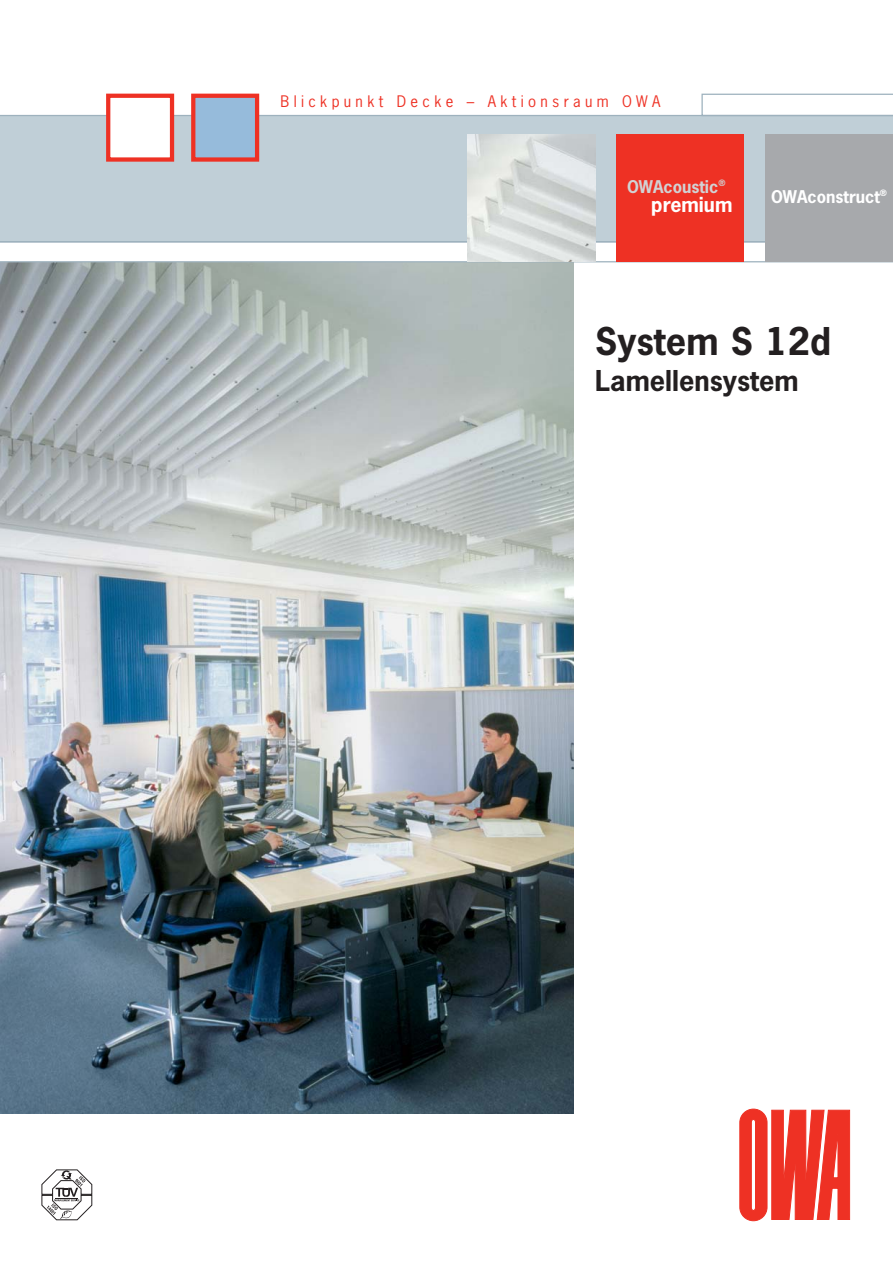
<style>
.page{position:relative;width:893px;height:1263px;background:#fff}
.page>*{position:absolute;margin:0;border:0;box-sizing:border-box;transform-origin:0 0}
.t1{font:700 36px "News Gothic";color:#231f20}
.t2{font:700 27px "News Gothic";color:#231f20}
.t3{font:700 19.5px "News Gothic";color:#fff}
.t4{font:700 16.5px "News Gothic";color:#fff}
.t5{font:700 16.5px "News Gothic";color:#d1d2d4}
.t6{font:15px "News Gothic";letter-spacing:.29em;color:#ee3124}
</style>
<div class="page">
<img style="left:0;top:262px;width:574px;height:852px">
<svg style="left:0;top:93px;width:893px;height:148px"></svg>
<div style="left:108px;top:96px;width:64px;height:64px;background:#fff"></div>
<div style="left:106px;top:94px;width:68px;height:68px;border:4px solid #ee3124"></div>
<div style="left:193px;top:96px;width:64px;height:64px;background:#96bbdb"></div>
<div style="left:191px;top:94px;width:68px;height:68px;border:4px solid #ee3124"></div>
<svg style="left:41px;top:1169px;width:51px;height:51px"></svg>
<svg style="left:0;top:241px;width:765px;height:21px"></svg>
<img style="left:468px;top:134px;width:127px;height:128px">
<div style="left:616px;top:134px;width:128px;height:128px;background:#ee3124"></div>
<div style="left:765px;top:134px;width:128px;height:128px;background:#a7a9ac"></div>
<svg style="left:740px;top:1109px;width:110px;height:112px;background:#f05449"></svg>
<p class="t6" style="left:280px;top:96px;width:381px">Blickpunkt Decke – Aktionsraum OWA</p>
<p class="t5" style="left:627px;top:180px;width:100px">OWAcoustic<sup>®</sup></p>
<h3 class="t3" style="left:651px;top:197px;width:83px">premium</h3>
<p class="t4" style="left:771px;top:190px;width:117px">OWAconstruct<sup>®</sup></p>
<h1 class="t1" style="left:595px;top:327px;width:237px">System S 12d</h1>
<h2 class="t2" style="left:595px;top:370px;width:205px">Lamellensystem</h2>
</div>
